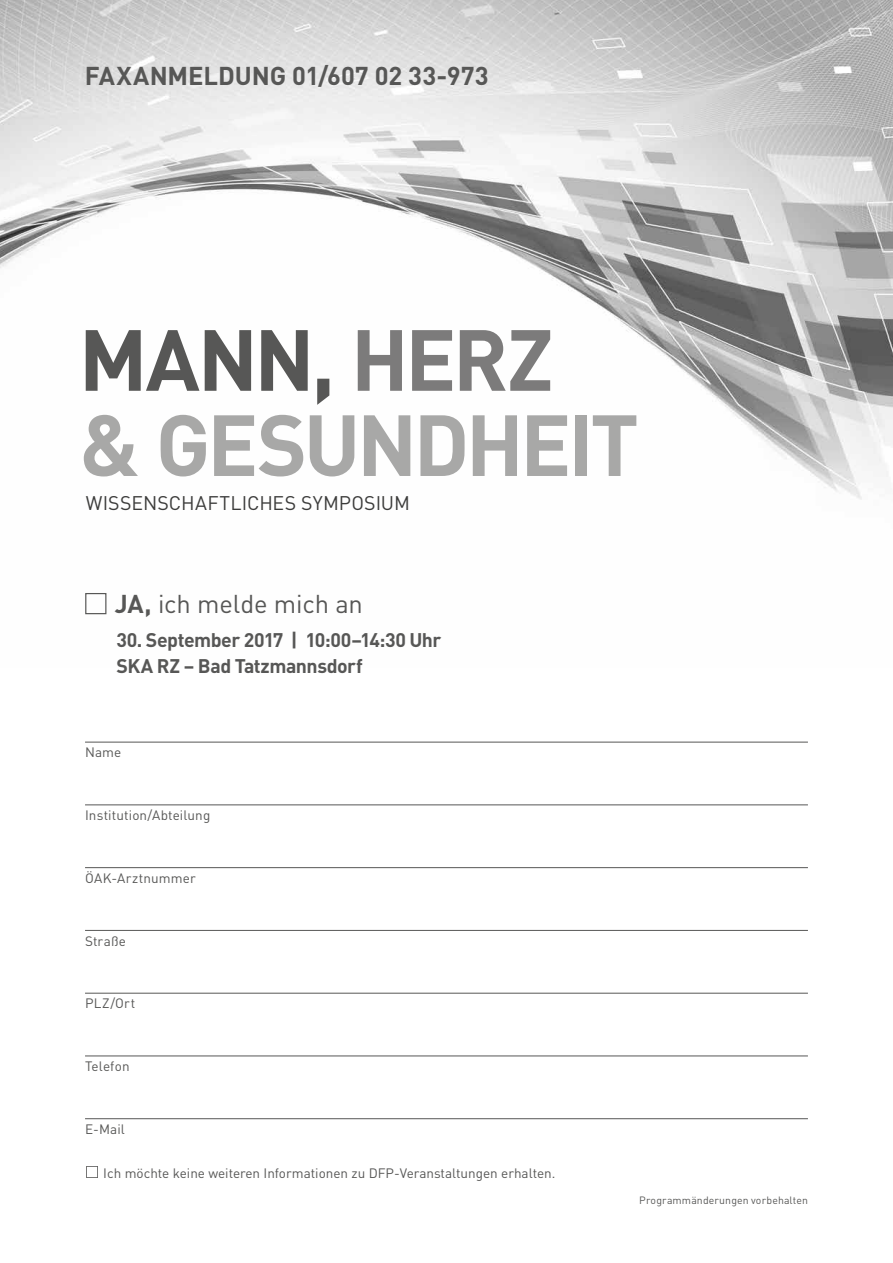
<style>
.page{position:relative;width:893px;height:1263px;background:#fff}
.page>*{position:absolute;margin:0;border:0;box-sizing:border-box;transform-origin:0 0}
.t1{font:700 85.2px/85.2px "DIN";letter-spacing:-.045em;color:#a8a8a7}
.t2{font:700 25.5px "DIN";color:#575756}
.t3{font:25.5px "DIN";letter-spacing:-.005em;color:#575756}
.t4{font:700 19.5px/25.7px "DIN";letter-spacing:-.025em;color:#575756}
.t5{font:19.5px "DIN";letter-spacing:.005em;color:#3c3c3b}
.t6{font:13.5px "DIN";color:#575756}
.t7{font:10.5px "DIN";letter-spacing:.01em;color:#575756}
.s1{color:#575756}
.s2{color:#7c7b7b}
.s3{font-weight:700}
</style>
<div class="page">
<img style="left:0;top:0;width:893px;height:615px">
<hr style="left:85px;top:742px;width:723px;height:1px;background:#575756">
<hr style="left:85px;top:804px;width:723px;height:1px;background:#575756">
<hr style="left:85px;top:867px;width:723px;height:1px;background:#575756">
<hr style="left:85px;top:930px;width:723px;height:1px;background:#575756">
<hr style="left:85px;top:993px;width:723px;height:1px;background:#575756">
<hr style="left:85px;top:1056px;width:723px;height:1px;background:#575756">
<hr style="left:85px;top:1118px;width:723px;height:1px;background:#575756">
<div style="left:85px;top:593px;width:21px;height:21px;border:1px solid #575756"></div>
<svg style="left:86px;top:1166px;width:12px;height:12px"></svg>
<h2 class="t2" style="left:85px;top:59px;width:405px">FAXANMELDUNG 01/607 02 33-973</h2>
<h1 class="t1" style="left:79px;top:314px;width:562px"><span class="s1">MANN,</span> <span class="s2">HERZ<br></span>&amp; GESUNDHEIT</h1>
<h3 class="t5" style="left:86px;top:491px;width:326px">WISSENSCHAFTLICHES SYMPOSIUM</h3>
<h2 class="t3" style="left:115px;top:588px;width:249px"><span class="s3">JA,</span> ich melde mich an</h2>
<h3 class="t4" style="left:117px;top:626px;width:326px">30. September 2017 | 10:00–14:30 Uhr<br>SKA RZ – Bad Tatzmannsdorf</h3>
<p class="t6" style="left:85px;top:744px;width:38px">Name</p>
<p class="t6" style="left:85px;top:807px;width:127px">Institution/Abteilung</p>
<p class="t6" style="left:85px;top:869px;width:112px">ÖAK-Arztnummer</p>
<p class="t6" style="left:85px;top:932px;width:42px">Straße</p>
<p class="t6" style="left:85px;top:995px;width:52px">PLZ/Ort</p>
<p class="t6" style="left:85px;top:1058px;width:46px">Telefon</p>
<p class="t6" style="left:85px;top:1120px;width:41px">E-Mail</p>
<p class="t6" style="left:103px;top:1164px;width:454px">Ich möchte keine weiteren Informationen zu DFP-Veranstaltungen erhalten.</p>
<p class="t7" style="left:639px;top:1194px;width:170px">Programmänderungen vorbehalten</p>
</div>
